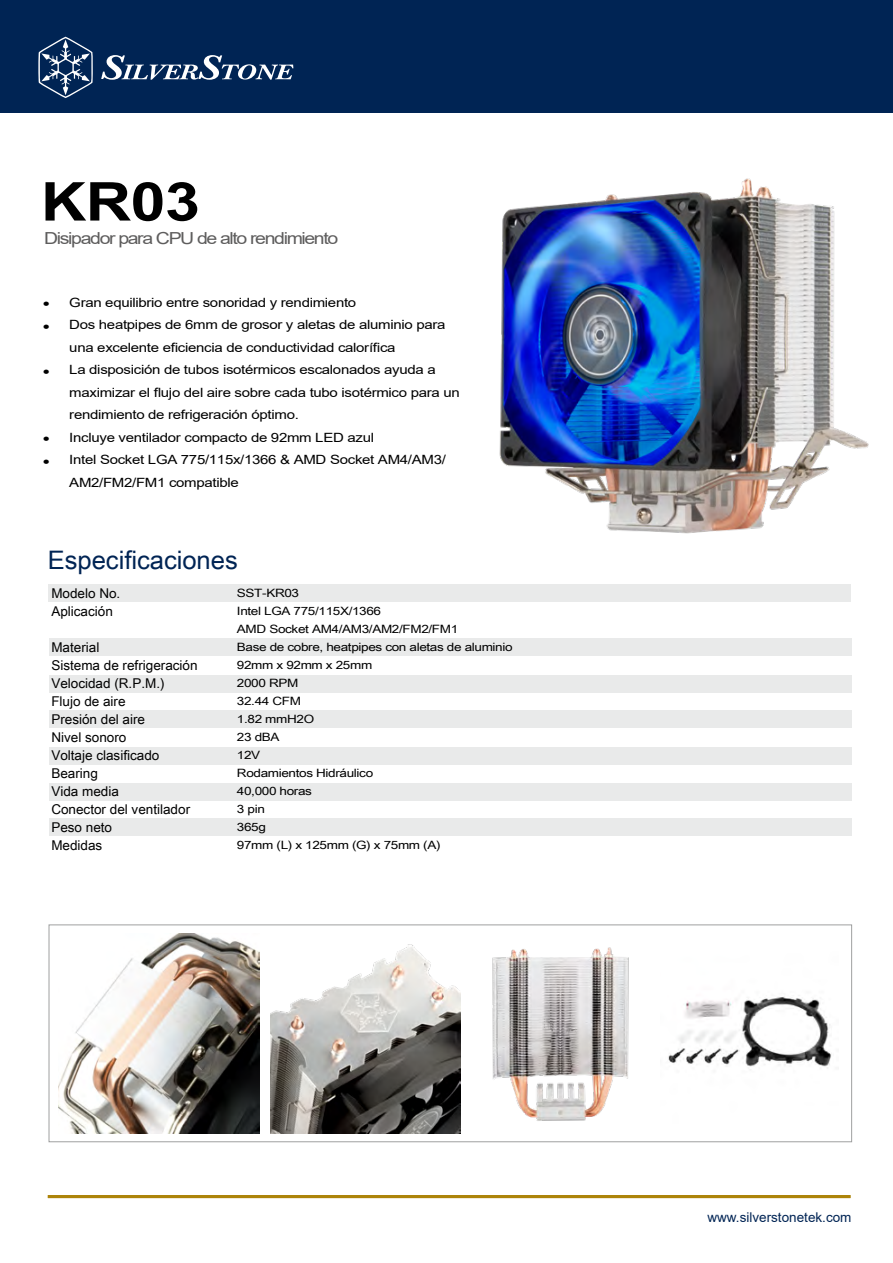
<style>
.page{position:relative;width:893px;height:1263px;background:#fff}
.page>*{position:absolute;margin:0;border:0;box-sizing:border-box;transform-origin:0 0}
.t1{font:700 53.55px "Arial";color:#000;scale:1.18 1}
.t2{font:25.5px "Arial Unicode MS";color:#002454}
.t3{font:16.65px "Arial";letter-spacing:-.07em;color:#5e5d5d;scale:1.18 1}
.t4{font:700 15.3px/22.5px "Arial";color:#000;scale:1.18 1}
.t5{font:13.5px/18px "Arial Unicode MS";color:#000}
.t6{font:13.5px "Arial";color:#002454}
.t7{font:12.75px/22.5px "Arial";letter-spacing:-.02em;color:#000;scale:1.18 1}
.t8{font:11.55px/18px "Arial Unicode MS";letter-spacing:-.025em;color:#000;scale:1.18 1}
</style>
<div class="page">
<img style="left:499px;top:178px;width:370px;height:356px">
<img style="left:270px;top:944px;width:359px;height:190px">
<img style="left:58px;top:933px;width:201px;height:201px">
<img style="left:668px;top:996px;width:164px;height:71px">
<div style="left:49px;top:925px;width:803px;height:217px;border:1px solid #9fa0a0"></div>
<div style="left:0;top:0;width:893px;height:112px;background:#002454"></div>
<svg style="left:38px;top:37px;width:55px;height:61px"></svg>
<svg style="left:101px;top:55px;width:192px;height:25px"></svg>
<hr style="left:48px;top:1195px;width:802px;height:3px;background:#ad840a">
<div style="left:48px;top:585px;width:802px;height:17px;background:#e9eaea"></div>
<div style="left:49px;top:638px;width:803px;height:17px;background:#e9eaea"></div>
<div style="left:49px;top:675px;width:803px;height:18px;background:#e9eaea"></div>
<div style="left:49px;top:711px;width:803px;height:17px;background:#e9eaea"></div>
<div style="left:49px;top:747px;width:803px;height:18px;background:#e9eaea"></div>
<div style="left:49px;top:783px;width:803px;height:18px;background:#e9eaea"></div>
<div style="left:49px;top:818px;width:803px;height:18px;background:#e9eaea"></div>
<h1 class="t1" style="left:41px;top:164px;width:136px">KR03</h1>
<h3 class="t3" style="left:44px;top:226px;width:251px">Disipador para CPU de alto rendimiento</h3>
<p class="t4" style="left:43px;top:293px;width:7px">• •</p>
<p class="t4" style="left:43px;top:360px;width:7px">•</p>
<p class="t4" style="left:43px;top:428px;width:7px">• •</p>
<p class="t7" style="left:69px;top:291px;width:332px">Gran equilibrio entre sonoridad y rendimiento<br>Dos heatpipes de 6mm de grosor y aletas de aluminio para una excelente eficiencia de conductividad calorífica<br>La disposición de tubos isotérmicos escalonados ayuda a maximizar el flujo del aire sobre cada tubo isotérmico para un rendimiento de refrigeración óptimo.<br>Incluye ventilador compacto de 92mm LED azul<br>Intel Socket LGA 775/115x/1366 &amp; AMD Socket AM4/AM3/ AM2/FM2/FM1 compatible</p>
<h2 class="t2" style="left:48px;top:541px;width:191px">Especificaciones</h2>
<p class="t5" style="left:51px;top:584px;width:71px">Modelo No.<br>Aplicación</p>
<p class="t5" style="left:51px;top:638px;width:148px">Material<br>Sistema de refrigeración<br>Velocidad (R.P.M.)<br>Flujo de aire<br>Presión del aire<br>Nivel sonoro<br>Voltaje clasificado<br>Bearing<br>Vida media<br>Conector del ventilador<br>Peso neto<br>Medidas</p>
<p class="t8" style="left:237px;top:584px;width:235px">SST-KR03<br>Intel LGA 775/115X/1366<br>AMD Socket AM4/AM3/AM2/FM2/FM1<br>Base de cobre, heatpipes con aletas de aluminio<br>92mm x 92mm x 25mm<br>2000 RPM<br>32.44 CFM<br>1.82 mmH2O<br>23 dBA<br>12V<br>Rodamientos Hidráulico<br>40,000 horas<br>3 pin<br>365g<br>97mm (L) x 125mm (G) x 75mm (A)</p>
<p class="t6" style="left:707px;top:1208px;width:146px">www.silverstonetek.com</p>
</div>
